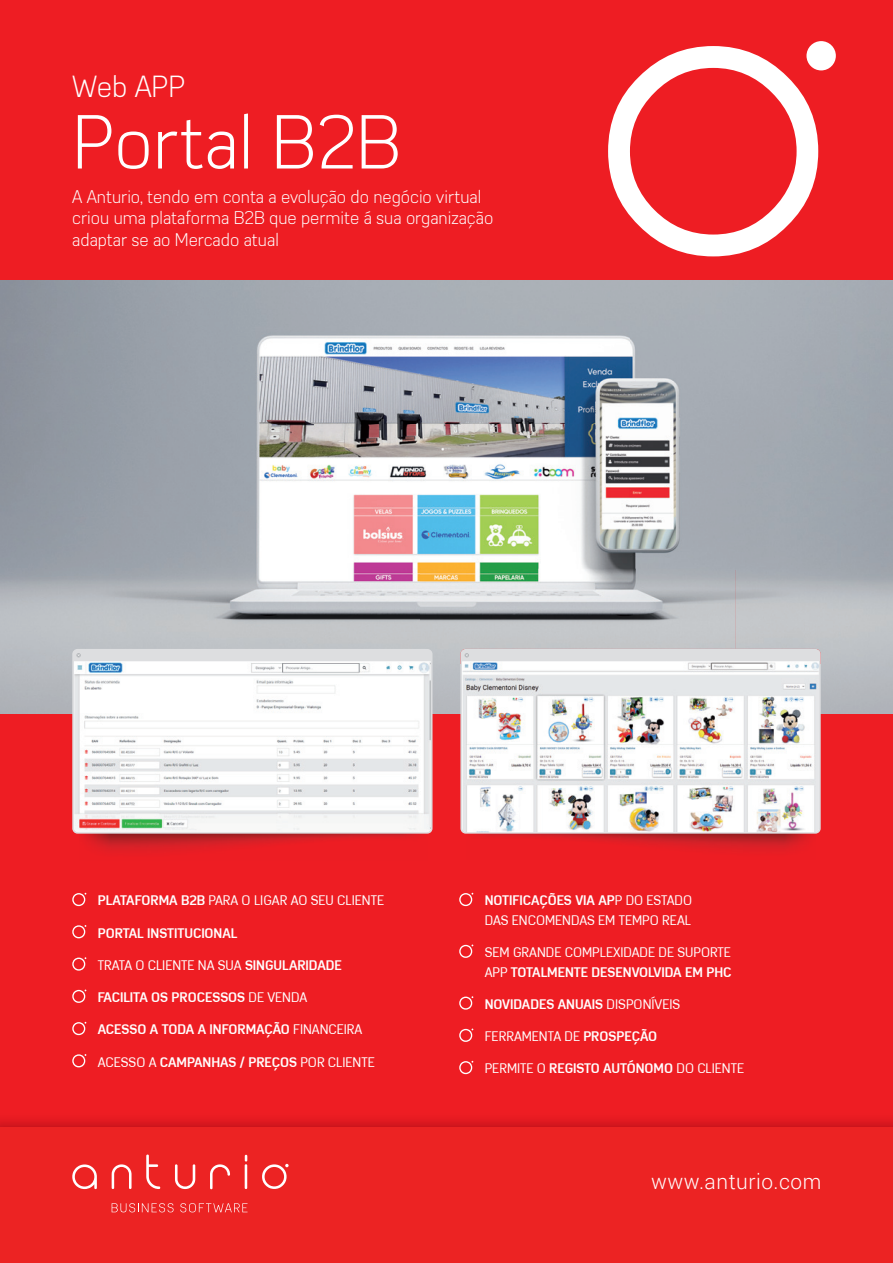
<style>
.page{position:relative;width:893px;height:1263px;background:#fff}
.page>*{position:absolute;margin:0;border:0;box-sizing:border-box;transform-origin:0 0}
.t1{font:300 75px "Azbuka W01";color:#fff}
.t2{font:300 30px "Azbuka W01";color:#fff}
.t3{font:300 21px "Roboto";letter-spacing:.025em;color:#fff}
.t4{font:300 18px/21.6px "Azbuka W01";color:#fff}
.t5{font:13.5px/19.5px "Azbuka W01";color:#fff}
.t6{font:700 13.5px "Azbuka W01";color:#fff}
.s1{font-weight:700}
.s2{font-weight:400}
</style>
<div class="page">
<div style="left:0;top:0;width:893px;height:1128px;background:#ee1d23"></div>
<svg style="left:608px;top:41px;width:228px;height:215px"></svg>
<div style="left:0;top:1127px;width:893px;height:136px;background:#ec2323"></div>
<svg style="left:112px;top:1203px;width:62px;height:9px"></svg>
<svg style="left:180px;top:1203px;width:67px;height:9px"></svg>
<svg style="left:72px;top:1154px;width:217px;height:35px"></svg>
<svg style="left:72px;top:893px;width:14px;height:13px"></svg>
<svg style="left:72px;top:925px;width:14px;height:13px"></svg>
<svg style="left:72px;top:957px;width:14px;height:14px"></svg>
<svg style="left:72px;top:989px;width:14px;height:14px"></svg>
<svg style="left:72px;top:1022px;width:14px;height:13px"></svg>
<svg style="left:72px;top:1054px;width:14px;height:13px"></svg>
<svg style="left:459px;top:893px;width:14px;height:13px"></svg>
<svg style="left:459px;top:944px;width:14px;height:14px"></svg>
<svg style="left:459px;top:996px;width:14px;height:14px"></svg>
<svg style="left:459px;top:1028px;width:14px;height:14px"></svg>
<svg style="left:459px;top:1061px;width:14px;height:13px"></svg>
<img style="left:0;top:281px;width:840px;height:288px">
<img style="left:840px;top:281px;width:53px;height:432px">
<img style="left:0;top:569px;width:420px;height:144px">
<img style="left:420px;top:569px;width:421px;height:96px">
<img style="left:432px;top:665px;width:28px;height:48px">
<img style="left:821px;top:665px;width:20px;height:48px">
<div style="left:72px;top:649px;width:360px;height:185px;background:#dddee0;border-radius:5px"></div>
<img style="left:74px;top:662px;width:357px;height:170px">
<svg style="left:76px;top:653px;width:5px;height:4px"></svg>
<div style="left:460px;top:649px;width:361px;height:185px;background:#dddee0;border-radius:5px"></div>
<img style="left:462px;top:662px;width:357px;height:170px">
<svg style="left:465px;top:653px;width:4px;height:4px"></svg>
<h2 class="t2" style="left:72px;top:68px;width:114px">Web APP</h2>
<h1 class="t1" style="left:72px;top:98px;width:331px">Portal B2B</h1>
<h3 class="t4" style="left:72px;top:186px;width:423px">A Anturio, tendo em conta a evolução do negócio virtual criou uma plataforma B2B que permite á sua organização adaptar se ao Mercado atual</h3>
<p class="t5" style="left:98px;top:891px;width:288px"><span class="s1">PLATAFORMA B2B</span> PARA O LIGAR AO SEU CLIENTE</p>
<p class="t6" style="left:98px;top:924px;width:141px">PORTAL INSTITUCIONAL</p>
<p class="t5" style="left:98px;top:955px;width:246px">TRATA O CLIENTE NA SUA <span class="s1">SINGULARIDADE</span></p>
<p class="t6" style="left:98px;top:989px;width:211px">FACILITA OS PROCESSOS <span class="s2">DE VENDA</span></p>
<p class="t6" style="left:98px;top:1021px;width:266px">ACESSO A TODA A INFORMAÇÃO <span class="s2">FINANCEIRA</span></p>
<p class="t5" style="left:98px;top:1052px;width:278px">ACESSO A <span class="s1">CAMPANHAS / PREÇOS</span> POR CLIENTE</p>
<p class="t5" style="left:485px;top:891px;width:209px"><span class="s1">NOTIFICAÇÕES VIA AP</span>P DO ESTADO<br>DAS ENCOMENDAS EM TEMPO REAL</p>
<p class="t5" style="left:485px;top:943px;width:248px">SEM GRANDE COMPLEXIDADE DE SUPORTE<br>APP <span class="s1">TOTALMENTE DESENVOLVIDA EM PHC</span></p>
<p class="t6" style="left:485px;top:996px;width:197px">NOVIDADES ANUAIS <span class="s2">DISPONÍVEIS</span></p>
<p class="t5" style="left:485px;top:1027px;width:174px">FERRAMENTA DE <span class="s1">PROSPEÇÃO</span></p>
<p class="t5" style="left:485px;top:1059px;width:261px">PERMITE O <span class="s1">REGISTO AUTÓNOMO</span> DO CLIENTE</p>
<h3 class="t3" style="left:651px;top:1167px;width:172px">www.anturio.com</h3>
</div>
